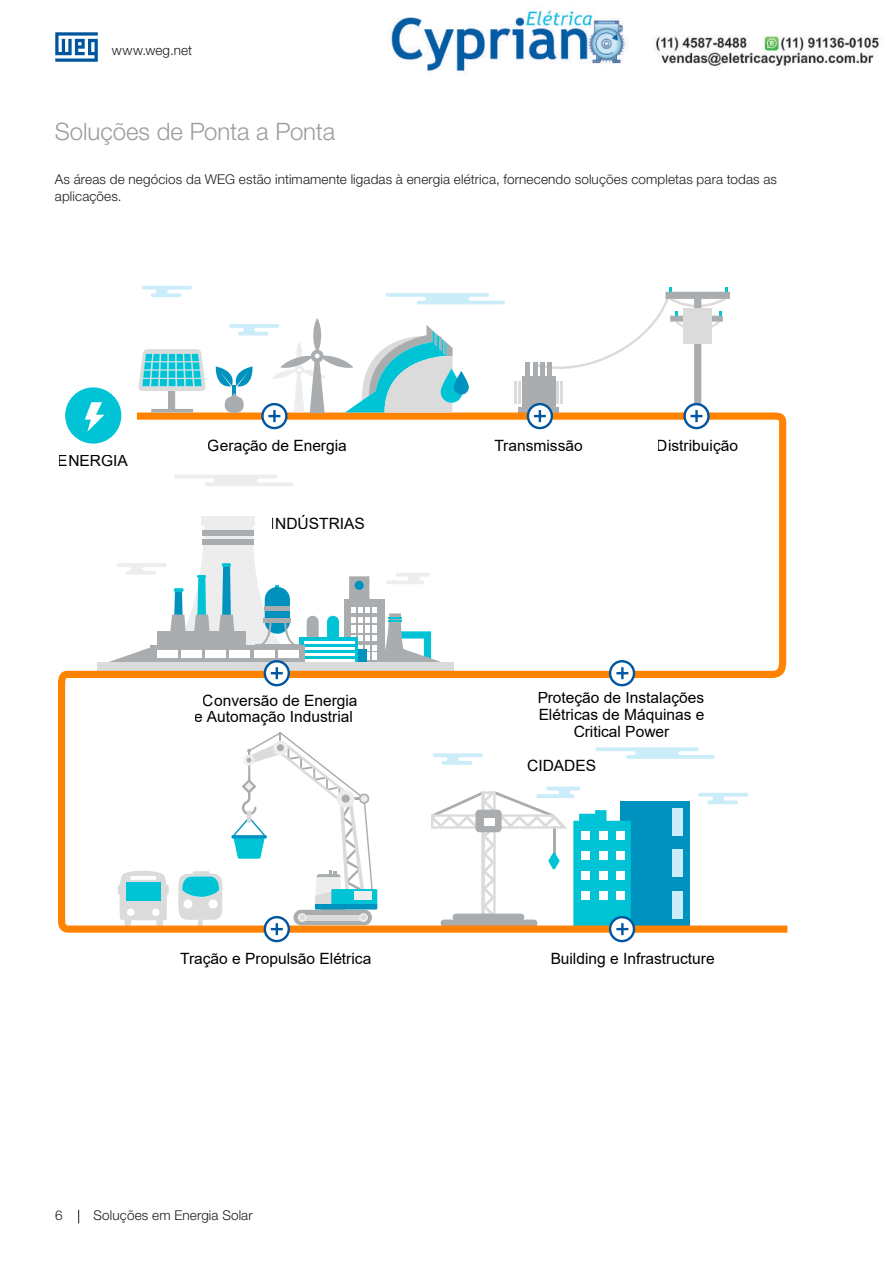
<style>
.page{position:relative;width:893px;height:1263px;background:#fff}
.page>*{position:absolute;margin:0;border:0;box-sizing:border-box;transform-origin:0 0}
.t1{font:300 24px "Helvetica Neue LT Pro";letter-spacing:-.005em;color:#9d9d9d}
.t2{font:15.6px/16.8px "Arial";color:#000;text-align:center}
.t3{font:300 13.5px/17px "Helvetica Neue LT Pro";letter-spacing:.01em;color:#1d1d1b}
</style>
<div class="page">
<svg style="left:55px;top:32px;width:43px;height:30px"></svg>
<svg style="left:78px;top:1210px;width:1px;height:13px"></svg>
<div style="left:518px;top:406px;width:41px;height:6px;background:#aaadaf"></div>
<div style="left:522px;top:377px;width:33px;height:32px;background:#aaadaf"></div>
<div style="left:525px;top:362px;width:5px;height:19px;background:#aaadaf"></div>
<hr style="left:515px;top:381px;width:2px;height:23px;background:#dbdbdb">
<hr style="left:518px;top:381px;width:3px;height:23px;background:#dbdbdb">
<div style="left:65px;top:387px;width:56px;height:57px;background:#00c4d6;border-radius:50%"></div>
<svg style="left:87px;top:402px;width:15px;height:10px"></svg>
<svg style="left:58px;top:412px;width:729px;height:521px"></svg>
<svg style="left:262px;top:404px;width:24px;height:24px"></svg>
<div style="left:261px;top:403px;width:27px;height:26px;border:2px solid #0055a1;border-radius:50%"></div>
<svg style="left:528px;top:404px;width:24px;height:24px"></svg>
<div style="left:527px;top:403px;width:26px;height:26px;border:2px solid #0055a1;border-radius:50%"></div>
<svg style="left:685px;top:404px;width:23px;height:24px"></svg>
<div style="left:683px;top:403px;width:27px;height:26px;border:2px solid #0055a1;border-radius:50%"></div>
<svg style="left:532px;top:287px;width:198px;height:135px"></svg>
<svg style="left:265px;top:661px;width:24px;height:24px"></svg>
<div style="left:264px;top:660px;width:26px;height:26px;border:2px solid #0055a1;border-radius:50%"></div>
<svg style="left:107px;top:522px;width:191px;height:157px"></svg>
<svg style="left:610px;top:661px;width:24px;height:24px"></svg>
<div style="left:609px;top:660px;width:26px;height:26px;border:2px solid #0055a1;border-radius:50%"></div>
<svg style="left:616px;top:667px;width:12px;height:12px"></svg>
<svg style="left:265px;top:917px;width:24px;height:24px"></svg>
<div style="left:264px;top:916px;width:26px;height:26px;border:2px solid #0055a1;border-radius:50%"></div>
<svg style="left:233px;top:732px;width:144px;height:203px"></svg>
<svg style="left:610px;top:917px;width:24px;height:24px"></svg>
<div style="left:609px;top:916px;width:26px;height:26px;border:2px solid #0055a1;border-radius:50%"></div>
<svg style="left:431px;top:786px;width:200px;height:149px"></svg>
<svg style="left:386px;top:293px;width:119px;height:11px"></svg>
<svg style="left:142px;top:286px;width:50px;height:11px"></svg>
<svg style="left:138px;top:349px;width:68px;height:63px"></svg>
<svg style="left:214px;top:318px;width:239px;height:104px"></svg>
<svg style="left:441px;top:369px;width:21px;height:34px"></svg>
<svg style="left:454px;top:371px;width:15px;height:24px"></svg>
<img style="left:391px;top:9px;width:491px;height:64px">
<p class="t3" style="left:112px;top:42px;width:82px">www.weg.net</p>
<h1 class="t1" style="left:55px;top:117px;width:282px">Soluções de Ponta a Ponta</h1>
<p class="t3" style="left:55px;top:170px;width:724px">As áreas de negócios da WEG estão intimamente ligadas à energia elétrica, fornecendo soluções completas para todas as aplicações.</p>
<p class="t2" style="left:58px;top:452px;width:71px">ENERGIA</p>
<p class="t2" style="left:208px;top:437px;width:141px">Geração de Energia</p>
<p class="t2" style="left:494px;top:437px;width:90px">Transmissão</p>
<p class="t2" style="left:657px;top:437px;width:83px">Distribuição</p>
<p class="t2" style="left:271px;top:514px;width:96px">INDÚSTRIAS</p>
<p class="t2" style="left:195px;top:692px;width:164px">Conversão de Energia e Automação Industrial</p>
<p class="t2" style="left:537px;top:689px;width:169px">Proteção de Instalações<br>Elétricas de Máquinas e<br>Critical Power</p>
<p class="t2" style="left:527px;top:757px;width:71px">CIDADES</p>
<p class="t2" style="left:180px;top:950px;width:193px">Tração e Propulsão Elétrica</p>
<p class="t2" style="left:550px;top:950px;width:166px">Building e Infrastructure</p>
<p class="t3" style="left:55px;top:1207px;width:9px">6</p>
<p class="t3" style="left:94px;top:1207px;width:161px">Soluções em Energia Solar</p>
</div>
